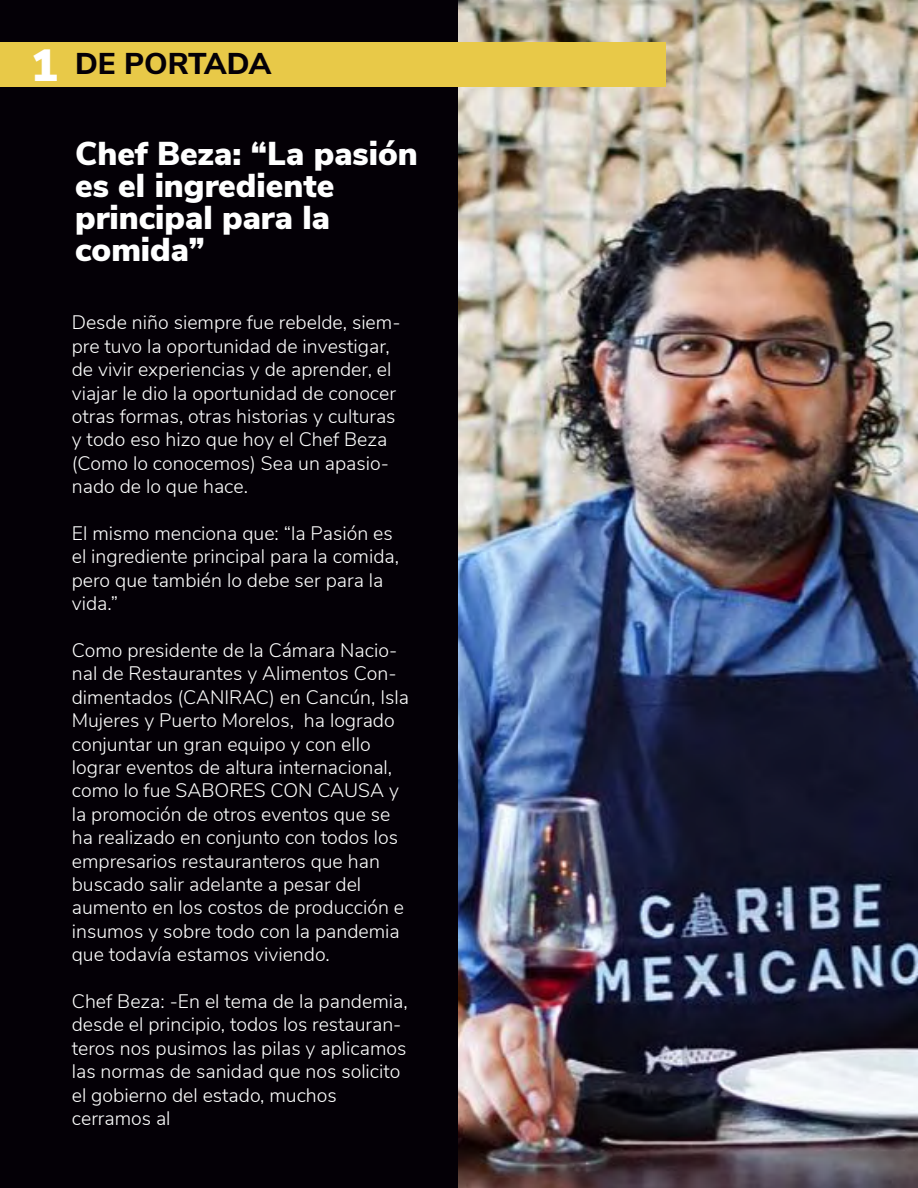
<style>
.page{position:relative;width:918px;height:1188px;background:#040006}
.page>*{position:absolute;margin:0;border:0;box-sizing:border-box;transform-origin:0 0}
.t1{font:900 33px/32.1px "Nunito Sans";color:#fff}
.t2{font:800 30px "Nunito Sans";color:#040007}
.t3{font:300 19.5px/23.4px "Nunito Sans";color:#fff}
.s1{font-weight:900;font-size:45px;color:#fff}
</style>
<div class="page">
<img style="left:458px;top:0;width:459px;height:1188px">
<div style="left:0;top:42px;width:666px;height:44px;background:#e8c948"></div>
<img style="left:917px;top:0;width:1px;height:603px">
<h2 class="t2" style="left:31px;top:41px;width:242px"><span class="s1">21</span> DE PORTADA</h2>
<h1 class="t1" style="left:75px;top:136px;width:344px">Chef Beza: “La pasión es el ingrediente principal para la comida”</h1>
<p class="t3" style="left:72px;top:310px;width:330px">Desde niño siempre fue rebelde, siem&shy;pre tuvo la oportunidad de investigar, de vivir experiencias y de aprender, el viajar le dio la oportunidad de conocer otras formas, otras historias y culturas y todo eso hizo que hoy el Chef Beza (Como lo conocemos) Sea un apasio&shy;nado de lo que hace.</p>
<p class="t3" style="left:72px;top:520px;width:329px">El mismo menciona que: “la Pasión es el ingrediente principal para la comida, pero que también lo debe ser para la vida.”</p>
<p class="t3" style="left:72px;top:637px;width:339px">Como presidente de la Cámara Nacio&shy;nal de Restaurantes y Alimentos Con&shy;dimentados (CANIRAC) en Cancún, Isla Mujeres y Puerto Morelos, ha logrado conjuntar un gran equipo y con ello lograr eventos de altura internacional, como lo fue SABORES CON CAUSA y la promoción de otros eventos que se ha realizado en conjunto con todos los empresarios restauranteros que han buscado salir adelante a pesar del aumento en los costos de producción e insumos y sobre todo con la pandemia que todavía estamos viviendo.</p>
<p class="t3" style="left:72px;top:988px;width:337px">Chef Beza: -En el tema de la pandemia, desde el principio, todos los restauran&shy;teros nos pusimos las pilas y aplicamos las normas de sanidad que nos solicito el gobierno del estado, muchos cerramos al</p>
</div>
